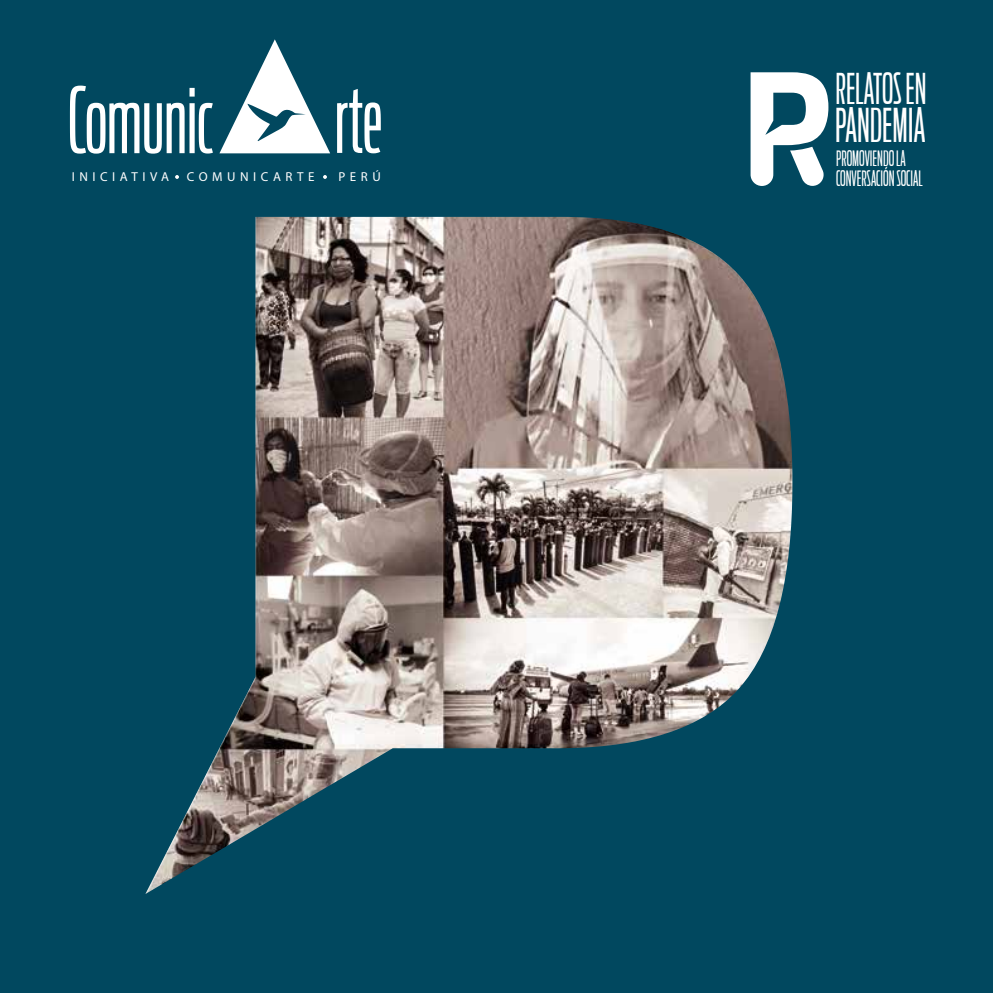
<style>
.page{position:relative;width:993px;height:993px;background:#fff}
.page>*{position:absolute;margin:0;border:0;box-sizing:border-box;transform-origin:0 0}
.t1{font:300 90.65px "Antenna Comp";color:#fff}
.t2{font:300 46.55px "Antenna Comp";color:#fff}
.t3{font:300 42.35px "Antenna Comp";color:#fff}
.t4{font:300 21.18px/19.2px "Antenna Comp";color:#fff}
.t5{font:12.95px "Myriad Pro";letter-spacing:.35em;color:#fff}
</style>
<div class="page">
<div style="left:0;top:0;width:992px;height:992px;background:#01485f"></div>
<svg style="left:750px;top:72px;width:78px;height:114px"></svg>
<svg style="left:175px;top:175px;width:4px;height:4px"></svg>
<svg style="left:323px;top:175px;width:4px;height:4px"></svg>
<svg style="left:219px;top:39px;width:111px;height:114px"></svg>
<img style="left:146px;top:217px;width:646px;height:676px">
<h1 class="t1" style="left:68px;top:71px;width:147px">Comunic</h1>
<h1 class="t1" style="left:334px;top:71px;width:49px">rte</h1>
<p class="t5" style="left:72px;top:169px;width:99px">INICIATIVA</p>
<p class="t5" style="left:187px;top:169px;width:129px">COMUNICARTE</p>
<p class="t5" style="left:338px;top:169px;width:44px">PERÚ</p>
<h3 class="t3" style="left:835px;top:65px;width:92px">RELATOS EN</h3>
<h2 class="t2" style="left:835px;top:100px;width:92px">PANDEMIA</h2>
<p class="t4" style="left:836px;top:149px;width:88px">PROMOVIENDO LA<br>CONVERSACIÓN SOCIAL</p>
</div>
